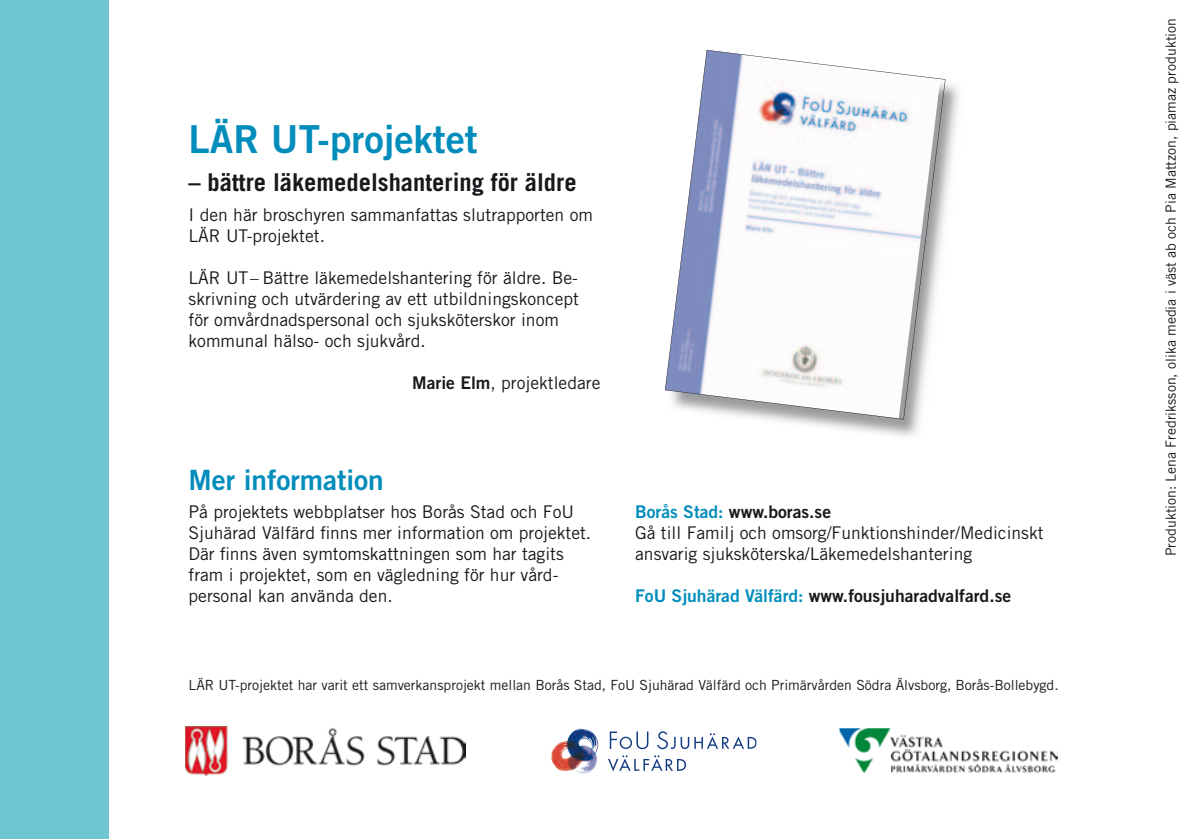
<style>
.page{position:relative;width:1186px;height:839px;background:#fff}
.page>*{position:absolute;margin:0;border:0;box-sizing:border-box;transform-origin:0 0}
.t1{font:38.5px "Trade Gothic LT Std Bd 2";color:#008dbb}
.t2{font:28px "Trade Gothic LT Std Bd 2";color:#008dbb}
.t3{font:700 24.5px "Trade Gothic LT Std";color:#1a171c}
.t4{font:17.5px/21px "Trade Gothic LT Std";color:#1a171c}
.t5{font:17.5px "Trade Gothic LT Std Bd 2";color:#1a171c}
.t6{font:14px "Trade Gothic LT Std";color:#1a171c}
.s1{font-family:"Trade Gothic LT Std Bd 2"}
.s2{color:#008dbb}
</style>
<div class="page">
<svg style="left:608px;top:731px;width:148px;height:40px"></svg>
<div style="left:0;top:0;width:108px;height:838px;background:#6fc5d2"></div>
<img style="left:767px;top:79px;width:192px;height:357px">
<svg style="left:665px;top:50px;width:280px;height:369px"></svg>
<img style="left:839px;top:728px;width:218px;height:44px">
<img style="left:186px;top:726px;width:279px;height:49px">
<img style="left:551px;top:728px;width:47px;height:46px">
<h1 class="t1" style="left:189px;top:115px;width:291px">LÄR UT-projektet</h1>
<h3 class="t3" style="left:189px;top:167px;width:389px">– bättre läkemedelshantering för äldre</h3>
<p class="t4" style="left:189px;top:204px;width:406px">I den här broschyren sammanfattas slutrapporten om<br>LÄR UT-projektet.</p>
<p class="t4" style="left:189px;top:267px;width:392px">LÄR UT– Bättre läkemedelshantering för äldre. Be&shy;skrivning och utvärdering av ett utbildningskoncept för omvårdnadspersonal och sjuksköterskor inom kommunal hälso- och sjukvård.</p>
<p class="t4" style="left:412px;top:372px;width:190px"><span class="s1">Marie Elm</span>, projektledare</p>
<h2 class="t2" style="left:189px;top:462px;width:197px">Mer information</h2>
<p class="t4" style="left:189px;top:500px;width:404px">På projektets webbplatser hos Borås Stad och FoU Sjuhärad Välfärd finns mer information om projektet.<br>Där finns även symtomskattningen som har tagits fram i projektet, som en vägledning för hur vård&shy;personal kan använda den.</p>
<p class="t5" style="left:635px;top:500px;width:197px"><span class="s2">Borås Stad:</span> www.boras.se</p>
<p class="t4" style="left:635px;top:521px;width:410px">Gå till Familj och omsorg/Funktionshinder/Medicinskt ansvarig sjuksköterska/Läkemedelshantering</p>
<p class="t5" style="left:635px;top:584px;width:377px"><span class="s2">FoU Sjuhärad Välfärd:</span> www.fousjuharadvalfard.se</p>
<p class="t6" style="left:189px;top:676px;width:871px">LÄR UT-projektet har varit ett samverkansprojekt mellan Borås Stad, FoU Sjuhärad Välfärd och Primärvården Södra Älvsborg, Borås-Bollebygd.</p>
<p class="t6" style="left:1162px;top:556px;width:539px;rotate:-90deg">Produktion: Lena Fredriksson, olika media i väst ab och Pia Mattzon, piamaz produktion</p>
</div>
